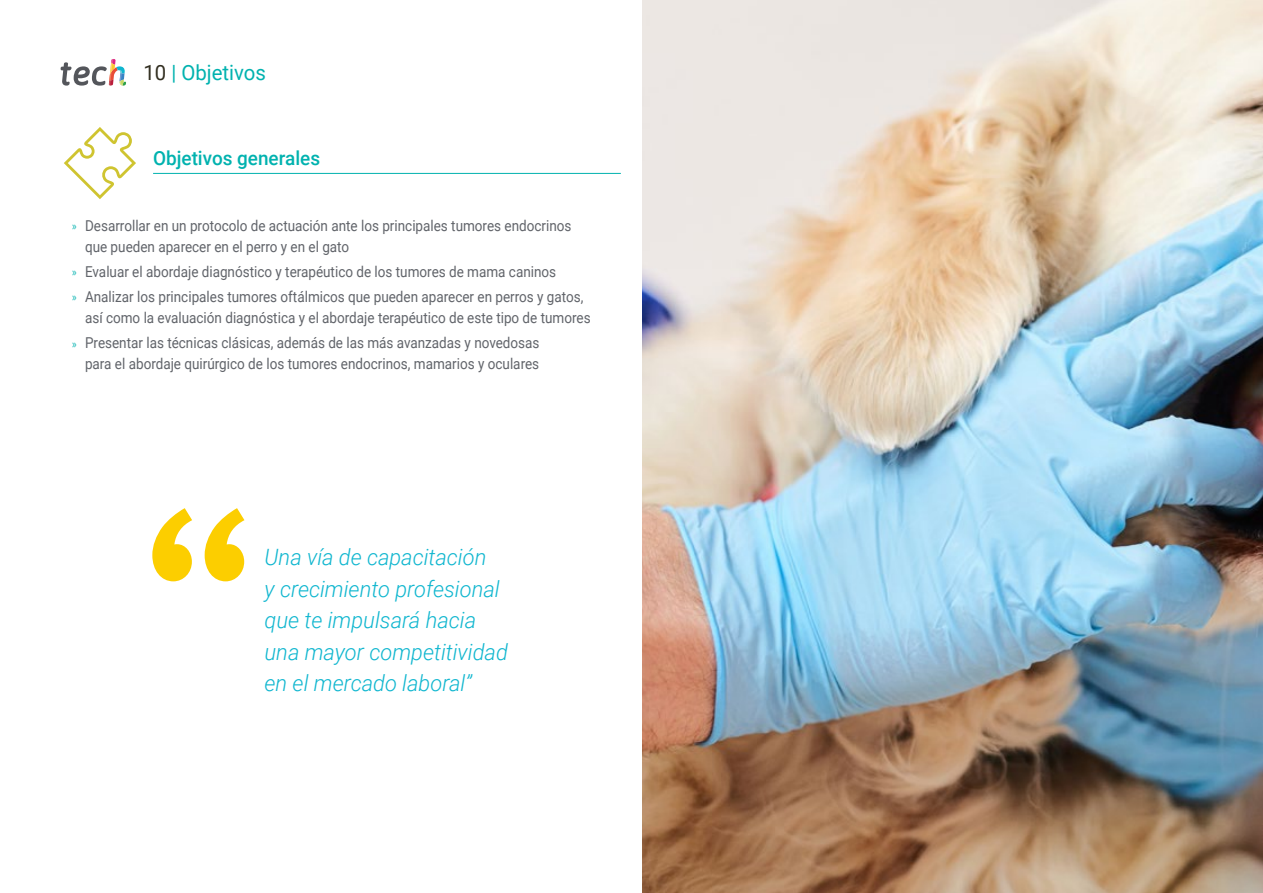
<style>
.page{position:relative;width:1263px;height:893px;background:#fff}
.page>*{position:absolute;margin:0;border:0;box-sizing:border-box;transform-origin:0 0}
.t1{font:italic 300 22.5px/31.5px "Roboto";color:#0fb6cf}
.t2{font:21px "Roboto";color:#00b2af}
.t3{font:500 19.5px "Roboto";color:#00b2af}
.t4{font:15px/25.2px "Roboto";color:#61646a;scale:.9 1}
.s1{color:#312e20}
.s2{font-family:"Myriad Pro";font-size:12px;color:#00b2af}
</style>
<div class="page">
<hr style="left:153px;top:173px;width:468px;height:1px;background:#00b2af">
<svg style="left:64px;top:127px;width:72px;height:72px"></svg>
<img style="left:642px;top:0;width:621px;height:893px">
<svg style="left:152px;top:508px;width:92px;height:73px"></svg>
<svg style="left:61px;top:59px;width:65px;height:27px"></svg>
<h2 class="t2" style="left:144px;top:57px;width:124px"><span class="s1">10</span> | Objetivos</h2>
<h3 class="t3" style="left:153px;top:144px;width:169px">Objetivos generales</h3>
<p class="t4" style="left:85px;top:214px;width:542px;line-height:21px;text-indent:-13px"><span class="s2">»</span> Desarrollar en un protocolo de actuación ante los principales tumores endocrinos que pueden aparecer en el perro y en el gato</p>
<p class="t4" style="left:72px;top:258px;width:569px"><span class="s2">»</span> Evaluar el abordaje diagnóstico y terapéutico de los tumores de mama caninos<br><span class="s2">»</span> Analizar los principales tumores oftálmicos que pueden aparecer en perros y gatos,</p>
<p class="t4" style="left:72px;top:304px;width:577px;text-indent:13px">así como la evaluación diagnóstica y el abordaje terapéutico de este tipo de tumores <span class="s2">»</span> Presentar las técnicas clásicas, además de las más avanzadas y novedosas</p>
<p class="t4" style="left:85px;top:351px;width:506px">para el abordaje quirúrgico de los tumores endocrinos, mamarios y oculares</p>
<h1 class="t1" style="left:265px;top:541px;width:245px">Una vía de capacitación<br>y crecimiento profesional que te impulsará hacia una mayor competitividad en el mercado laboral”</h1>
</div>
